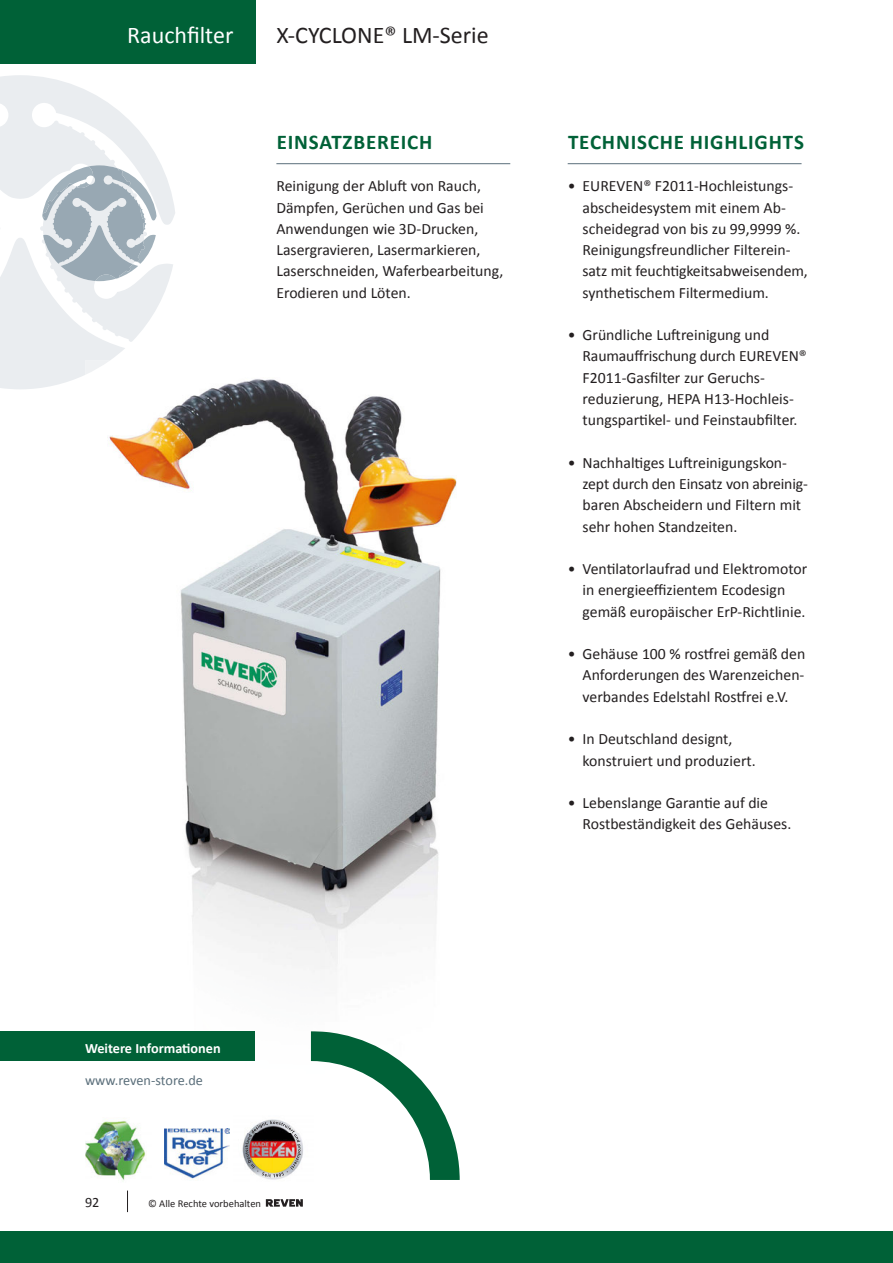
<style>
.page{position:relative;width:893px;height:1263px;background:#fff}
.page>*{position:absolute;margin:0;border:0;box-sizing:border-box;transform-origin:0 0}
.t1{font:24px "Calibri";color:#231f20}
.t2{font:24px "Calibri";color:#fff}
.t3{font:700 21px "Calibri";letter-spacing:.04em;color:#006137}
.t4{font:15.75px/21.3px "Calibri";color:#231f20}
.t5{font:700 14.25px "Calibri";color:#fff}
.t6{font:14.25px "Calibri";letter-spacing:-.005em;color:#5b6f7b}
.t7{font:14.25px "Calibri";color:#231f20}
.t8{font:10.5px "Calibri";color:#231f20}
</style>
<div class="page">
<img style="left:107px;top:379px;width:350px;height:768px">
<hr style="left:568px;top:163px;width:233px;height:1px;background:#5b6f7b">
<hr style="left:276px;top:163px;width:234px;height:1px;background:#5b6f7b">
<div style="left:0;top:0;width:255px;height:64px;background:#006137"></div>
<svg style="left:266px;top:1199px;width:37px;height:7px"></svg>
<svg style="left:127px;top:1191px;width:1px;height:20px"></svg>
<div style="left:0;top:1231px;width:893px;height:32px;background:#006137"></div>
<img style="left:233px;top:1110px;width:78px;height:70px">
<img style="left:245px;top:1121px;width:56px;height:56px">
<img style="left:164px;top:1129px;width:65px;height:50px">
<img style="left:85px;top:1118px;width:66px;height:63px">
<svg style="left:0;top:75px;width:175px;height:314px;fill:#eaedf0"></svg>
<img style="left:85px;top:361px;width:25px;height:14px">
<svg style="left:42px;top:165px;width:115px;height:116px;background:#bcc7ce"></svg>
<div style="left:0;top:1031px;width:255px;height:30px;background:#006137"></div>
<svg style="left:311px;top:1031px;width:149px;height:149px"></svg>
<h1 class="t2" style="left:127px;top:20px;width:108px">Rauchfilter</h1>
<h1 class="t1" style="left:276px;top:20px;width:214px">X-CYCLONE® LM-Serie</h1>
<h2 class="t3" style="left:277px;top:129px;width:157px">EINSATZBEREICH</h2>
<p class="t4" style="left:276px;top:175px;width:228px">Reinigung der Abluft von Rauch,<br>Dämpfen, Gerüchen und Gas bei<br>Anwendungen wie 3D-Drucken,<br>Lasergravieren, Lasermarkieren,<br>Laserschneiden, Waferbearbeitung,<br>Erodieren und Löten.</p>
<h2 class="t3" style="left:568px;top:129px;width:237px">TECHNISCHE HIGHLIGHTS</h2>
<p class="t4" style="left:583px;top:175px;width:227px;text-indent:-15px">• EUREVEN® F2011-Hochleistungs&shy;abscheidesystem mit einem Ab&shy;scheidegrad von bis zu 99,9999 %.<br>Reinigungsfreundlicher Filterein&shy;satz mit feuchtigkeitsabweisendem, synthetischem Filtermedium.</p>
<p class="t4" style="left:583px;top:324px;width:226px;text-indent:-15px">• Gründliche Luftreinigung und Raumauffrischung durch EUREVEN® F2011-Gasfilter zur Geruchs&shy;reduzierung, HEPA H13-Hochleis&shy;tungspartikel- und Feinstaubfilter.</p>
<p class="t4" style="left:583px;top:451px;width:227px;text-indent:-15px">• Nachhaltiges Luftreinigungskon&shy;zept durch den Einsatz von abreinig&shy;baren Abscheidern und Filtern mit sehr hohen Standzeiten.</p>
<p class="t4" style="left:583px;top:557px;width:226px;text-indent:-15px">• Ventilatorlaufrad und Elektromotor in energieeffizientem Ecodesign gemäß europäischer ErP-Richtlinie.</p>
<p class="t4" style="left:583px;top:642px;width:224px;text-align:justify;text-indent:-15px">• Gehäuse 100 % rostfrei gemäß den Anforderungen des Warenzeichen&shy;verbandes Edelstahl Rostfrei e.V.</p>
<p class="t4" style="left:583px;top:728px;width:175px;text-indent:-15px">• In Deutschland designt, konstruiert und produziert.</p>
<p class="t4" style="left:583px;top:791px;width:210px;text-indent:-15px">• Lebenslange Garantie auf die<br>Rostbeständigkeit des Gehäuses.</p>
<p class="t5" style="left:85px;top:1039px;width:137px">Weitere informationen</p>
<p class="t6" style="left:85px;top:1071px;width:120px">www.reven-store.de</p>
<p class="t7" style="left:85px;top:1193px;width:16px">92</p>
<p class="t8" style="left:148px;top:1197px;width:114px">© Alle Rechte vorbehalten</p>
</div>
